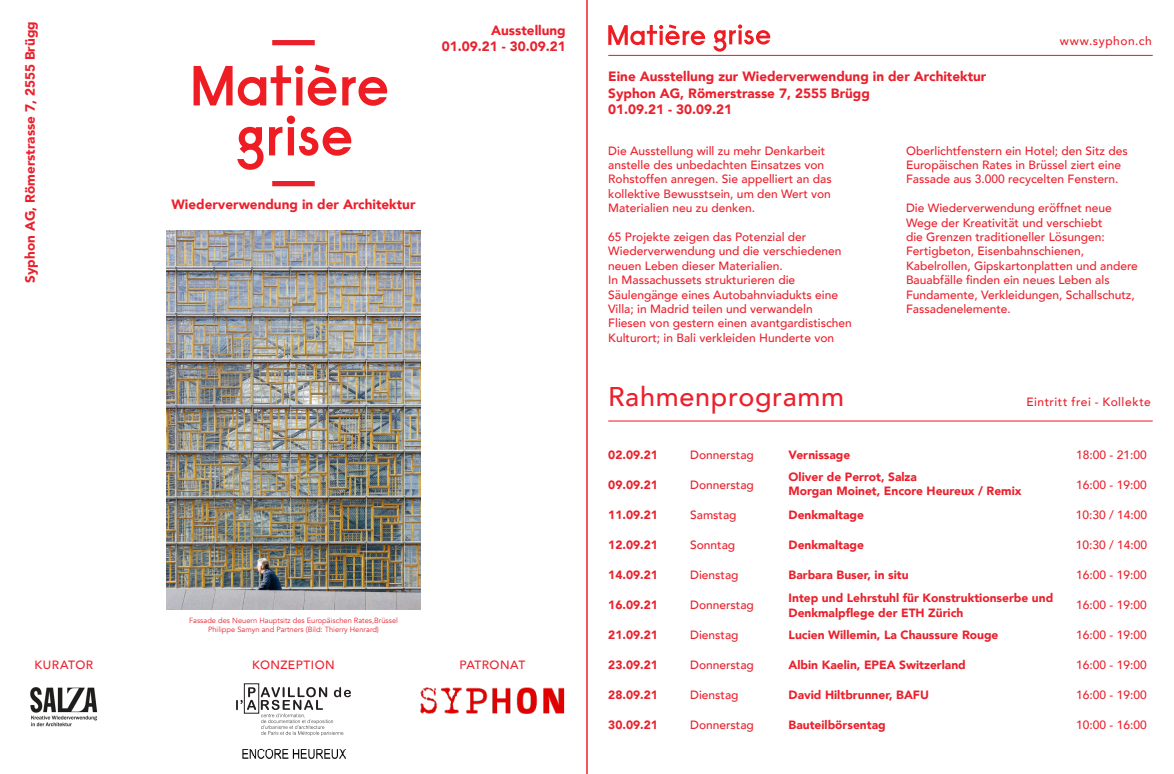
<style>
.page{position:relative;width:1174px;height:774px;background:#fff}
.page>*{position:absolute;margin:0;border:0;box-sizing:border-box;transform-origin:0 0}
.t1{font:500 27px "Avenir";letter-spacing:.025em;color:#ea212d}
.t2{font:900 13.5px/16.2px "Avenir";color:#ea212d}
.t3{font:500 12px/14.4px "Avenir";color:#ea212d}
.t4{font:900 12px/14.4px "Avenir";color:#ea212d}
.t5{font:500 12px "Avenir";letter-spacing:.04em;color:#ea212d}
.t6{font:500 12px "Avenir";letter-spacing:.045em;color:#ea212d}
.t7{font:7.5px/9px "Avenir";color:#ea212d;text-align:center}
</style>
<div class="page">
<img style="left:166px;top:230px;width:254px;height:379px">
<svg style="left:608px;top:24px;width:97px;height:21px"></svg>
<svg style="left:713px;top:24px;width:57px;height:28px"></svg>
<div style="left:244px;top:683px;width:15px;height:30px;border:1px solid #231f20"></div>
<svg style="left:236px;top:687px;width:115px;height:49px"></svg>
<img style="left:30px;top:687px;width:68px;height:39px">
<svg style="left:193px;top:64px;width:194px;height:42px"></svg>
<svg style="left:237px;top:116px;width:114px;height:54px"></svg>
<div style="left:272px;top:181px;width:43px;height:5px;background:#ea212d"></div>
<div style="left:272px;top:40px;width:43px;height:5px;background:#ea212d"></div>
<img style="left:420px;top:688px;width:144px;height:25px">
<hr style="left:608px;top:420px;width:544px;height:1px;background:#ea212d">
<hr style="left:608px;top:55px;width:544px;height:1px;background:#ea212d">
<hr style="left:586px;top:0;width:2px;height:774px;background:#ea212d">
<img style="left:242px;top:748px;width:105px;height:11px">
<p class="t2" style="left:22px;top:283px;width:263px;rotate:-90deg">Syphon AG, Römerstrasse 7, 2555 Brügg</p>
<p class="t2" style="left:442px;top:22px;width:125px;text-align:right">Ausstellung<br>01.09.21 - 30.09.21</p>
<p class="t2" style="left:171px;top:196px;width:246px">Wiederverwendung in der Architektur</p>
<p class="t7" style="left:189px;top:616px;width:210px">Fassade des Neuern Hauptsitz des Europäischen Rates,Brüssel<br>Philippe Samyn and Partners (Bild: Thierry Henrard)</p>
<p class="t5" style="left:34px;top:654px;width:60px">KURATOR</p>
<p class="t5" style="left:252px;top:654px;width:84px">KONZEPTION</p>
<p class="t5" style="left:459px;top:654px;width:67px">PATRONAT</p>
<p class="t2" style="left:608px;top:68px;width:380px">Eine Ausstellung zur Wiederverwendung in der Architektur<br>Syphon AG, Römerstrasse 7, 2555 Brügg<br>01.09.21 - 30.09.21</p>
<p class="t6" style="left:1059px;top:30px;width:94px">www.syphon.ch</p>
<p class="t3" style="left:608px;top:143px;width:225px">Die Ausstellung will zu mehr Denkarbeit anstelle des unbedachten Einsatzes von Rohstoffen anregen. Sie appelliert an das kollektive Bewusstsein, um den Wert von Materialien neu zu denken.</p>
<p class="t3" style="left:608px;top:229px;width:245px">65 Projekte zeigen das Potenzial der Wiederverwendung und die verschiedenen neuen Leben dieser Materialien.<br>In Massachussets strukturieren die Säulengänge eines Autobahnviadukts eine Villa; in Madrid teilen und verwandeln Fliesen von gestern einen avantgardistischen Kulturort; in Bali verkleiden Hunderte von</p>
<p class="t3" style="left:906px;top:143px;width:223px">Oberlichtfenstern ein Hotel; den Sitz des<br>Europäischen Rates in Brüssel ziert eine<br>Fassade aus 3.000 recycelten Fenstern.</p>
<p class="t3" style="left:906px;top:200px;width:233px">Die Wiederverwendung eröffnet neue Wege der Kreativität und verschiebt<br>die Grenzen traditioneller Lösungen:<br>Fertigbeton, Eisenbahnschienen, Kabelrollen, Gipskartonplatten und andere Bauabfälle finden ein neues Leben als Fundamente, Verkleidungen, Schallschutz, Fassadenelemente.</p>
<h1 class="t1" style="left:608px;top:373px;width:237px">Rahmenprogramm</h1>
<p class="t4" style="left:608px;top:447px;width:51px">02.09.21</p>
<p class="t4" style="left:608px;top:477px;width:51px">09.09.21</p>
<p class="t4" style="left:608px;top:507px;width:51px">11.09.21</p>
<p class="t4" style="left:608px;top:537px;width:51px">12.09.21</p>
<p class="t4" style="left:608px;top:567px;width:51px">14.09.21</p>
<p class="t4" style="left:608px;top:597px;width:51px">16.09.21</p>
<p class="t4" style="left:608px;top:627px;width:51px">21.09.21</p>
<p class="t4" style="left:608px;top:657px;width:51px">23.09.21</p>
<p class="t4" style="left:608px;top:687px;width:51px">28.09.21</p>
<p class="t4" style="left:608px;top:717px;width:51px">30.09.21</p>
<p class="t5" style="left:1026px;top:392px;width:126px">Eintritt frei - Kollekte</p>
<p class="t4" style="left:788px;top:447px;width:63px">Vernissage</p>
<p class="t3" style="left:1076px;top:447px;width:72px">18:00 - 21:00</p>
<p class="t3" style="left:1076px;top:477px;width:72px">16:00 - 19:00</p>
<p class="t3" style="left:1075px;top:507px;width:73px">10:30 / 14:00</p>
<p class="t3" style="left:1075px;top:537px;width:73px">10:30 / 14:00</p>
<p class="t3" style="left:1076px;top:567px;width:72px">16:00 - 19:00</p>
<p class="t3" style="left:1076px;top:597px;width:72px">16:00 - 19:00</p>
<p class="t3" style="left:1076px;top:627px;width:72px">16:00 - 19:00</p>
<p class="t3" style="left:1076px;top:657px;width:72px">16:00 - 19:00</p>
<p class="t3" style="left:1076px;top:687px;width:72px">16:00 - 19:00</p>
<p class="t3" style="left:1076px;top:717px;width:72px">10:00 - 16:00</p>
<p class="t3" style="left:690px;top:447px;width:65px">Donnerstag</p>
<p class="t3" style="left:690px;top:477px;width:65px">Donnerstag</p>
<p class="t3" style="left:690px;top:507px;width:48px">Samstag</p>
<p class="t3" style="left:690px;top:537px;width:47px">Sonntag</p>
<p class="t3" style="left:690px;top:567px;width:50px">Dienstag</p>
<p class="t3" style="left:690px;top:597px;width:65px">Donnerstag</p>
<p class="t3" style="left:690px;top:627px;width:50px">Dienstag</p>
<p class="t3" style="left:690px;top:657px;width:65px">Donnerstag</p>
<p class="t3" style="left:690px;top:687px;width:50px">Dienstag</p>
<p class="t3" style="left:690px;top:717px;width:65px">Donnerstag</p>
<p class="t4" style="left:788px;top:469px;width:234px">Oliver de Perrot, Salza<br>Morgan Moinet, Encore Heureux / Remix</p>
<p class="t4" style="left:788px;top:507px;width:77px">Denkmaltage</p>
<p class="t4" style="left:788px;top:537px;width:77px">Denkmaltage</p>
<p class="t4" style="left:788px;top:567px;width:121px">Barbara Buser, in situ</p>
<p class="t4" style="left:788px;top:590px;width:266px">Intep und Lehrstuhl für Konstruktionserbe und<br>Denkmalpflege der ETH Zürich</p>
<p class="t4" style="left:788px;top:627px;width:211px">Lucien Willemin, La Chaussure Rouge</p>
<p class="t4" style="left:788px;top:657px;width:179px">Albin Kaelin, EPEA Switzerland</p>
<p class="t4" style="left:788px;top:687px;width:142px">David Hiltbrunner, BAFU</p>
<p class="t4" style="left:788px;top:717px;width:99px">Bauteilbörsentag</p>
</div>
